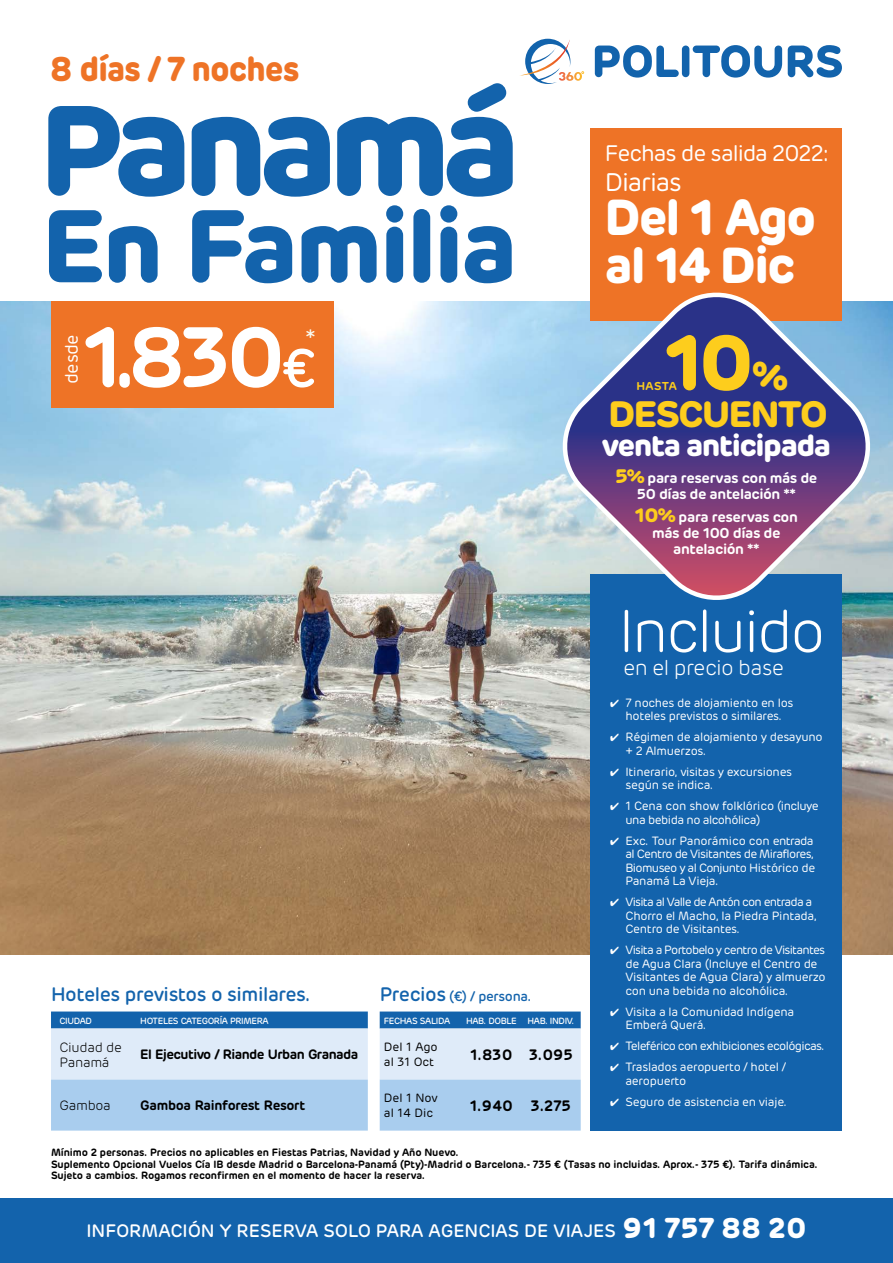
<style>
.page{position:relative;width:893px;height:1263px;background:#fff}
.page>*{position:absolute;margin:0;border:0;box-sizing:border-box;transform-origin:0 0}
.t1{font:700 141.75px "Rubrik";letter-spacing:-.065em;color:#1363ac}
.t2{font:700 101.7px "Rubrik";letter-spacing:-.025em;color:#1363ac}
.t3{font:600 84.6px "Rubrik";color:#fff}
.t4{font:700 78px "Rubrik";color:#fdcd1d}
.t5{font:300 60px "Rubrik";letter-spacing:-.045em;color:#fff}
.t6{font:700 49.95px/48.2px "Rubrik";letter-spacing:-.035em;color:#fff}
.t7{font:700 36.3px "Rubrik";letter-spacing:-.04em;color:#fdcd1d}
.t8{font:700 34.2px "Rubrik";letter-spacing:-.025em;color:#ee7326;scale:.95 1}
.t9{font:700 30px "Rubrik";letter-spacing:-.035em;color:#fff}
.t10{font:300 27px "Rubrik";color:#f9f9ef}
.t11{font:25.5px "Rubrik";letter-spacing:-.04em;color:#fff}
.t12{font:22.5px "Rubrik";letter-spacing:-.04em;color:#fff}
.t13{font:300 21.45px "Rubrik";letter-spacing:-.03em;color:#fff}
.t14{font:500 19.5px "Rubrik";letter-spacing:-.02em;color:#1363ac}
.t15{font:500 18px "Rubrik";color:#fff}
.t16{font:18px "Rubrik";letter-spacing:-.02em;color:#fff}
.t17{font:600 15px "Rubrik";color:#000}
.t18{font:600 14.25px/15.8px "Rubrik";letter-spacing:-.025em;color:#fff;text-align:center}
.t19{font:600 13.5px "Rubrik";letter-spacing:-.04em;color:#000}
.t20{font:600 13.5px "Rubrik";letter-spacing:-.02em;color:#000}
.t21{font:300 13.5px/15px "Rubrik";letter-spacing:-.02em;color:#000}
.t22{font:500 13.5px "Rubrik";letter-spacing:-.02em;color:#1363ac}
.t23{font:12px/13.5px "Rubrik";letter-spacing:-.02em;color:#fff}
.t24{font:12px/13.5px "Rubrik";letter-spacing:-.05em;color:#fff}
.t25{font:12px/13.5px "Rubrik";letter-spacing:-.04em;color:#fff}
.t26{font:12px/15px "Rubrik";color:#000}
.t27{font:600 11.4px "Rubrik";letter-spacing:.025em;color:#fdcd1d}
.t28{font:600 10.5px/11.2px "Rubrik";letter-spacing:-.01em;color:#000}
.t29{font:500 9px "Rubrik";letter-spacing:-.04em;color:#fff}
.s1{font-size:125.85px}
.s2{font-weight:500;font-size:54px}
.s3{font-size:19.5px}
.s4{font-size:40.05px}
.s5{font-weight:700;font-size:19.35px;color:#fdcd1d}
.s6{font-weight:700;font-size:28.5px}
</style>
<div class="page">
<img style="left:0;top:301px;width:893px;height:653px">
<div style="left:51px;top:301px;width:282px;height:106px;background:#ee7326"></div>
<div style="left:0;top:1199px;width:893px;height:64px;background:#1363ac"></div>
<div style="left:591px;top:128px;width:251px;height:192px;background:#ee7326"></div>
<svg style="left:595px;top:45px;width:84px;height:33px"></svg>
<div style="left:682px;top:46px;width:7px;height:31px;background:#1263ac;border-radius:4px"></div>
<svg style="left:693px;top:45px;width:89px;height:33px"></svg>
<svg style="left:788px;top:45px;width:54px;height:33px"></svg>
<svg style="left:520px;top:39px;width:64px;height:45px"></svg>
<div style="left:591px;top:574px;width:251px;height:556px;background:#1363ac"></div>
<svg style="left:51px;top:1011px;width:317px;height:119px;background:#abcbe9"></svg>
<svg style="left:380px;top:1011px;width:201px;height:119px;background:#abcbe9"></svg>
<svg style="left:559px;top:283px;width:321px;height:327px"></svg>
<h3 class="t8" style="left:50px;top:47px;width:264px">8 días / 7 noches</h3>
<h1 class="t1" style="left:40px;top:55px;width:482px"><span class="s1">P</span>anamá</h1>
<h2 class="t2" style="left:42px;top:182px;width:476px">En Familia</h2>
<h3 class="t16" style="left:61px;top:384px;width:51px;rotate:-90deg">desde</h3>
<h3 class="t3" style="left:81px;top:303px;width:236px">1.830<span class="s2">€</span></h3>
<h3 class="t10" style="left:305px;top:323px;width:12px">*</h3>
<h3 class="t14" style="left:51px;top:982px;width:261px">Hoteles previstos o similares.</h3>
<p class="t29" style="left:60px;top:1015px;width:34px">CIUDAD</p>
<p class="t29" style="left:140px;top:1015px;width:130px">HOTELES CATEGORÍA PRIMERA</p>
<p class="t21" style="left:60px;top:1040px;width:64px">Ciudad de<br>Panamá</p>
<p class="t19" style="left:140px;top:1046px;width:220px">El Ejecutivo / Riande Urban Granada</p>
<p class="t21" style="left:60px;top:1098px;width:53px">Gamboa</p>
<p class="t20" style="left:140px;top:1097px;width:166px">Gamboa Rainforest Resort</p>
<p class="t22" style="left:380px;top:988px;width:153px"><span class="s3">Precios</span> (€) / persona.</p>
<p class="t29" style="left:384px;top:1015px;width:68px">FECHAS SALIDA</p>
<p class="t29" style="left:466px;top:1015px;width:110px">HAB. DOBLE HAB. INDIV.</p>
<p class="t26" style="left:384px;top:1040px;width:55px">Del 1 Ago al 31 Oct</p>
<p class="t17" style="left:470px;top:1045px;width:104px">1.830 3.095</p>
<p class="t26" style="left:384px;top:1091px;width:55px">Del 1 Nov al 14 Dic</p>
<p class="t17" style="left:470px;top:1096px;width:102px">1.940 3.275</p>
<h3 class="t12" style="left:605px;top:139px;width:226px">Fechas de salida 2022:</h3>
<h3 class="t11" style="left:605px;top:167px;width:78px">Diarias</h3>
<h3 class="t6" style="left:605px;top:194px;width:212px">Del 1 Ago al 14 Dic</h3>
<h3 class="t4" style="left:663px;top:313px;width:127px">10<span class="s4">%</span></h3>
<h3 class="t7" style="left:608px;top:391px;width:220px">DESCUENTO</h3>
<h3 class="t9" style="left:602px;top:426px;width:231px">venta anticipada</h3>
<p class="t18" style="left:615px;top:470px;width:204px"><span class="s5">5%</span> para reservas con más de<br>50 días de antelación **</p>
<p class="t18" style="left:635px;top:509px;width:165px"><span class="s5">10%</span> para reservas con más de 100 días de antelación **</p>
<p class="t27" style="left:636px;top:378px;width:42px">HASTA</p>
<h3 class="t5" style="left:618px;top:596px;width:209px">Incluido</h3>
<h3 class="t13" style="left:623px;top:655px;width:162px">en el precio base</h3>
<p class="t23" style="left:625px;top:696px;width:169px">7 noches de alojamiento en los hoteles previstos o similares.</p>
<p class="t23" style="left:625px;top:730px;width:199px">Régimen de alojamiento y desayuno + 2 Almuerzos.</p>
<p class="t23" style="left:625px;top:765px;width:168px">Itinerario, visitas y excursiones según se indica.</p>
<p class="t25" style="left:625px;top:799px;width:195px">1 Cena con show folklórico (incluye una bebida no alcohólica)</p>
<p class="t24" style="left:625px;top:834px;width:191px">Exc. Tour Panorámico con entrada al Centro de Visitantes de Miraflores,<br>Biomuseo y al Conjunto Histórico de<br>Panamá La Vieja.</p>
<p class="t23" style="left:625px;top:895px;width:193px">Visita al Valle de Antón con entrada a<br>Chorro el Macho, la Piedra Pintada,<br>Centro de Visitantes.</p>
<p class="t23" style="left:625px;top:943px;width:202px">Visita a Portobelo y centro de Visitantes de Agua Clara (Incluye el Centro de Visitantes de Agua Clara) y almuerzo con una bebida no alcohólica.</p>
<p class="t23" style="left:625px;top:1005px;width:170px">Visita a la Comunidad Indígena<br>Emberá Querá.</p>
<p class="t24" style="left:625px;top:1036px;width:201px;line-height:21px">Teleférico con exhibiciones ecológicas.<br>Traslados aeropuerto / hotel /</p>
<p class="t23" style="left:625px;top:1070px;width:163px;line-height:21px">aeropuerto<br>Seguro de asistencia en viaje.</p>
<p class="t28" style="left:51px;top:1147px;width:768px">Mínimo 2 personas. Precios no aplicables en Fiestas Patrias, Navidad y Año Nuevo.<br>Suplemento Opcional Vuelos Cía IB desde Madrid o Barcelona-Panamá (Pty)-Madrid o Barcelona.- 735 € (Tasas no incluidas. Aprox.- 375 €). Tarifa dinámica.<br>Sujeto a cambios. Rogamos reconfirmen en el momento de hacer la reserva.</p>
<h3 class="t15" style="left:86px;top:1219px;width:722px">INFORMACIÓN Y RESERVA SOLO PARA AGENCIAS DE VIAJES <span class="s6">91 757 88 20</span></h3>
</div>
